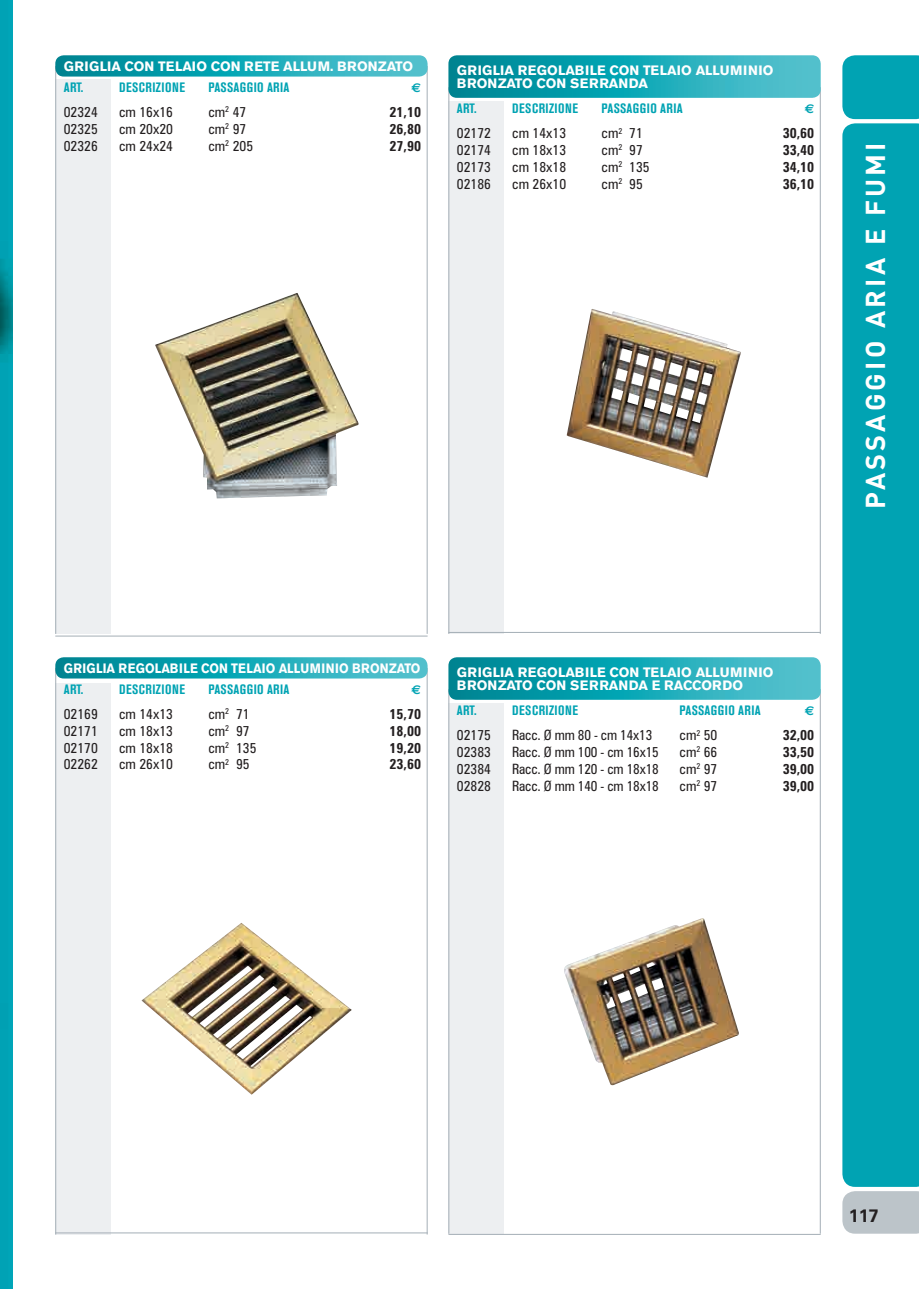
<style>
.page{position:relative;width:919px;height:1289px;background:#fff}
.page>*{position:absolute;margin:0;border:0;box-sizing:border-box;transform-origin:0 0}
.t1{font:700 27px "DIN";letter-spacing:.12em;color:#fff}
.t2{font:700 18px "Zurich BT";color:#231f20}
.t3{font:condensed 14.25px "Zurich BT";color:#231f20}
.t4{font:700 condensed 14.25px "Zurich BT";color:#231f20}
.t5{font:700 13.5px/13.5px "Akzidenz Grotesk BE";color:#fff}
.t6{font:700 condensed 13.5px "Akzidenz Grotesk BE";letter-spacing:.035em;color:#00a3b3}
.t7{font:700 13.5px "Akzidenz Grotesk BE";letter-spacing:.02em;color:#fff;scale:.9 1}
.t8{font:700 12.75px "Euro Sans";color:#00a3b3}
</style>
<div class="page">
<div style="left:842px;top:1191px;width:76px;height:42px;background:#bcc4c9"></div>
<div style="left:842px;top:123px;width:76px;height:1063px;background:#00a3b3"></div>
<div style="left:842px;top:55px;width:76px;height:64px;background:#00a3b3"></div>
<div style="left:0;top:0;width:13px;height:1288px;background:#00a2b5"></div>
<div style="left:55px;top:79px;width:56px;height:555px;background:#edeff1"></div>
<hr style="left:427px;top:66px;width:1px;height:568px;background:#a4aeb6">
<hr style="left:55px;top:66px;width:1px;height:568px;background:#a4aeb6">
<svg style="left:55px;top:55px;width:372px;height:22px;background:#23a9b6"></svg>
<hr style="left:55px;top:635px;width:372px;height:1px;background:#a4aeb6">
<img style="left:155px;top:293px;width:204px;height:205px">
<div style="left:55px;top:683px;width:56px;height:551px;background:#edeff1"></div>
<hr style="left:427px;top:668px;width:1px;height:566px;background:#a4aeb6">
<hr style="left:55px;top:668px;width:1px;height:566px;background:#a4aeb6">
<svg style="left:55px;top:657px;width:372px;height:21px;background:#1ea7b4"></svg>
<hr style="left:55px;top:1232px;width:372px;height:1px;background:#a4aeb6">
<img style="left:141px;top:923px;width:211px;height:171px">
<div style="left:448px;top:101px;width:55px;height:533px;background:#edeff1"></div>
<hr style="left:819px;top:87px;width:1px;height:547px;background:#a4aeb6">
<hr style="left:448px;top:87px;width:1px;height:547px;background:#a4aeb6">
<svg style="left:448px;top:55px;width:372px;height:43px;background:#1ea7b4"></svg>
<hr style="left:448px;top:632px;width:372px;height:1px;background:#a4aeb6">
<img style="left:566px;top:309px;width:175px;height:169px">
<div style="left:448px;top:703px;width:55px;height:530px;background:#edeff1"></div>
<hr style="left:819px;top:689px;width:1px;height:544px;background:#a4aeb6">
<hr style="left:448px;top:689px;width:1px;height:544px;background:#a4aeb6">
<svg style="left:448px;top:657px;width:372px;height:42px;background:#1da6b4"></svg>
<hr style="left:448px;top:1233px;width:372px;height:1px;background:#a4aeb6">
<img style="left:564px;top:918px;width:175px;height:168px">
<p class="t5" style="left:64px;top:61px;width:351px">GRIGLIA CON TELAIO CON RETE ALLUM. BRONZATO</p>
<p class="t6" style="left:64px;top:82px;width:21px">ART.</p>
<p class="t6" style="left:119px;top:82px;width:67px">DESCRIZIONE</p>
<p class="t6" style="left:208px;top:82px;width:83px">PASSAGGIO ARIA</p>
<p class="t8" style="left:411px;top:80px;width:11px">€</p>
<p class="t3" style="left:64px;top:107px;width:36px">02324</p>
<p class="t3" style="left:119px;top:107px;width:55px">cm 16x16</p>
<p class="t3" style="left:208px;top:107px;width:39px">cm<sup>2</sup> 47</p>
<p class="t4" style="left:389px;top:107px;width:33px">21,10</p>
<p class="t3" style="left:64px;top:123px;width:36px">02325</p>
<p class="t3" style="left:119px;top:123px;width:55px">cm 20x20</p>
<p class="t3" style="left:208px;top:123px;width:39px">cm<sup>2</sup> 97</p>
<p class="t4" style="left:389px;top:123px;width:33px">26,80</p>
<p class="t3" style="left:64px;top:140px;width:36px">02326</p>
<p class="t3" style="left:119px;top:140px;width:55px">cm 24x24</p>
<p class="t3" style="left:208px;top:140px;width:46px">cm<sup>2</sup> 205</p>
<p class="t4" style="left:389px;top:140px;width:33px">27,90</p>
<p class="t5" style="left:457px;top:65px;width:318px">GRIGLIA REGOLABILE CON TELAIO ALLUMINIO<br>BRONZATO CON SERRANDA</p>
<p class="t6" style="left:457px;top:103px;width:21px">ART.</p>
<p class="t6" style="left:512px;top:103px;width:67px">DESCRIZIONE</p>
<p class="t6" style="left:601px;top:103px;width:83px">PASSAGGIO ARIA</p>
<p class="t8" style="left:804px;top:101px;width:11px">€</p>
<p class="t3" style="left:457px;top:128px;width:36px">02172</p>
<p class="t3" style="left:512px;top:128px;width:55px">cm 14x13</p>
<p class="t3" style="left:601px;top:128px;width:43px">cm<sup>2</sup> 71</p>
<p class="t4" style="left:782px;top:128px;width:33px">30,60</p>
<p class="t3" style="left:457px;top:145px;width:36px">02174</p>
<p class="t3" style="left:512px;top:145px;width:55px">cm 18x13</p>
<p class="t3" style="left:601px;top:145px;width:43px">cm<sup>2</sup> 97</p>
<p class="t4" style="left:782px;top:145px;width:33px">33,40</p>
<p class="t3" style="left:457px;top:162px;width:36px">02173</p>
<p class="t3" style="left:512px;top:162px;width:55px">cm 18x18</p>
<p class="t3" style="left:601px;top:162px;width:50px">cm<sup>2</sup> 135</p>
<p class="t4" style="left:782px;top:162px;width:33px">34,10</p>
<p class="t3" style="left:457px;top:178px;width:36px">02186</p>
<p class="t3" style="left:512px;top:178px;width:55px">cm 26x10</p>
<p class="t3" style="left:601px;top:178px;width:43px">cm<sup>2</sup> 95</p>
<p class="t4" style="left:782px;top:178px;width:33px">36,10</p>
<h1 class="t1" style="left:865px;top:509px;width:368px;rotate:-90deg">PASSAGGIO ARIA E FUMI</h1>
<p class="t7" style="left:64px;top:663px;width:398px">GRIGLIA REGOLABILE CON TELAIO ALLUMINIO BRONZATO</p>
<p class="t6" style="left:64px;top:684px;width:21px">ART.</p>
<p class="t6" style="left:119px;top:684px;width:67px">DESCRIZIONE</p>
<p class="t6" style="left:208px;top:684px;width:83px">PASSAGGIO ARIA</p>
<p class="t8" style="left:411px;top:681px;width:11px">€</p>
<p class="t3" style="left:64px;top:708px;width:36px">02169</p>
<p class="t3" style="left:119px;top:708px;width:55px">cm 14x13</p>
<p class="t3" style="left:208px;top:708px;width:43px">cm<sup>2</sup> 71</p>
<p class="t4" style="left:389px;top:708px;width:33px">15,70</p>
<p class="t3" style="left:64px;top:725px;width:36px">02171</p>
<p class="t3" style="left:119px;top:725px;width:55px">cm 18x13</p>
<p class="t3" style="left:208px;top:725px;width:43px">cm<sup>2</sup> 97</p>
<p class="t4" style="left:389px;top:725px;width:33px">18,00</p>
<p class="t3" style="left:64px;top:742px;width:36px">02170</p>
<p class="t3" style="left:119px;top:742px;width:55px">cm 18x18</p>
<p class="t3" style="left:208px;top:742px;width:50px">cm<sup>2</sup> 135</p>
<p class="t4" style="left:389px;top:742px;width:33px">19,20</p>
<p class="t3" style="left:64px;top:759px;width:36px">02262</p>
<p class="t3" style="left:119px;top:759px;width:55px">cm 26x10</p>
<p class="t3" style="left:208px;top:759px;width:43px">cm<sup>2</sup> 95</p>
<p class="t4" style="left:389px;top:759px;width:33px">23,60</p>
<p class="t5" style="left:457px;top:666px;width:318px">GRIGLIA REGOLABILE CON TELAIO ALLUMINIO<br>BRONZATO CON SERRANDA E RACCORDO</p>
<p class="t6" style="left:457px;top:705px;width:21px">ART.</p>
<p class="t6" style="left:512px;top:705px;width:67px">DESCRIZIONE</p>
<p class="t6" style="left:679px;top:705px;width:83px">PASSAGGIO ARIA</p>
<p class="t8" style="left:804px;top:703px;width:11px">€</p>
<p class="t3" style="left:457px;top:730px;width:36px">02175</p>
<p class="t3" style="left:512px;top:730px;width:141px">Racc. Ø mm 80 - cm 14x13</p>
<p class="t3" style="left:679px;top:730px;width:39px">cm<sup>2</sup> 50</p>
<p class="t4" style="left:782px;top:730px;width:33px">32,00</p>
<p class="t3" style="left:457px;top:746px;width:36px">02383</p>
<p class="t3" style="left:512px;top:746px;width:148px">Racc. Ø mm 100 - cm 16x15</p>
<p class="t3" style="left:679px;top:746px;width:39px">cm<sup>2</sup> 66</p>
<p class="t4" style="left:782px;top:746px;width:33px">33,50</p>
<p class="t3" style="left:457px;top:763px;width:36px">02384</p>
<p class="t3" style="left:512px;top:763px;width:148px">Racc. Ø mm 120 - cm 18x18</p>
<p class="t3" style="left:679px;top:763px;width:39px">cm<sup>2</sup> 97</p>
<p class="t4" style="left:782px;top:763px;width:33px">39,00</p>
<p class="t3" style="left:457px;top:780px;width:36px">02828</p>
<p class="t3" style="left:512px;top:780px;width:148px">Racc. Ø mm 140 - cm 18x18</p>
<p class="t3" style="left:679px;top:780px;width:39px">cm<sup>2</sup> 97</p>
<p class="t4" style="left:782px;top:780px;width:33px">39,00</p>
<p class="t2" style="left:848px;top:1208px;width:31px">117</p>
</div>
